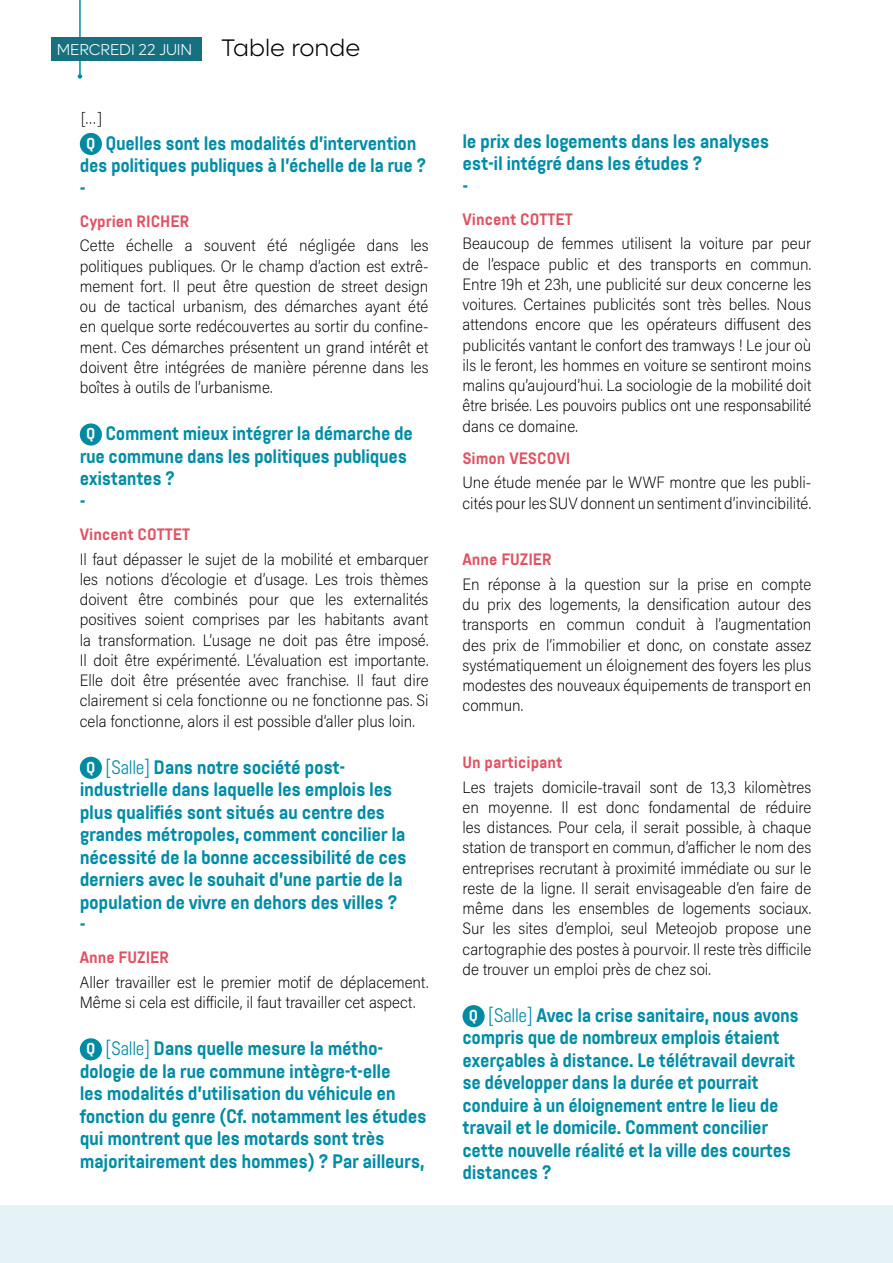
<style>
.page{position:relative;width:893px;height:1263px;background:#fff}
.page>*{position:absolute;margin:0;border:0;box-sizing:border-box;transform-origin:0 0}
.t1{font:300 24px "Lufga";color:#000}
.interview_Questions{font:700 19.5px/22.5px "Abel Pro";letter-spacing:-.02em;color:#008ca5}
.interview_Questions-2{font:700 19.5px/22.5px "Abel Pro";letter-spacing:-.02em;color:#008ca5;scale:.96 1}
.interview__reponses{font:200 16.5px/20.2px "Acumin Pro Semi Cond";color:#000;text-align:justify}
.interview_répondant{font:700 16.5px "Abel Pro";color:#e05263}
.Style_de_paragraphe{font:200 16.5px "Acumin Pro Semi Cond";color:#000}
.t2{font:300 15.75px "Lufga";letter-spacing:-.01em;color:#fff}
.t3{font:700 15.75px "Abel Pro";color:#fff}
.s1{font-weight:400}
</style>
<div class="page">
<div style="left:0;top:1206px;width:893px;height:57px;background:#e6f3f6"></div>
<hr style="left:79px;top:0;width:2px;height:76px;background:#008ca5">
<svg style="left:78px;top:74px;width:4px;height:5px"></svg>
<div style="left:51px;top:37px;width:151px;height:24px;background:#177080"></div>
<div style="left:80px;top:133px;width:22px;height:22px;background:#008ba3;border-radius:50%"></div>
<div style="left:80px;top:423px;width:22px;height:22px;background:#008ba3;border-radius:50%"></div>
<div style="left:80px;top:757px;width:22px;height:22px;background:#008ba3;border-radius:50%"></div>
<div style="left:80px;top:1038px;width:22px;height:22px;background:#008ba3;border-radius:50%"></div>
<div style="left:462px;top:1005px;width:23px;height:22px;background:#008ba3;border-radius:50%"></div>
<p class="t2" style="left:57px;top:41px;width:137px">MERCREDI 22 JUIN</p>
<p class="t1" style="left:221px;top:34px;width:141px">Table ronde</p>
<p class="Style_de_paragraphe" style="left:81px;top:106px;width:23px">[…]</p>
<p class="interview_Questions-2" style="left:80px;top:132px;width:362px;text-indent:26px">Quelles sont les modalités d’intervention des politiques publiques à l’échelle de la rue ?</p>
<p class="interview_Questions" style="left:80px;top:177px;width:7px">-</p>
<p class="interview_répondant" style="left:80px;top:210px;width:111px">Cyprien RICHER</p>
<p class="interview__reponses" style="left:80px;top:235px;width:350px">Cette échelle a souvent été négligée dans les politiques publiques. Or le champ d’action est extrê&shy;mement fort. Il peut être question de street design ou de tactical urbanism, des démarches ayant été en quelque sorte redécouvertes au sortir du confine&shy;ment. Ces démarches présentent un grand intérêt et doivent être intégrées de manière pérenne dans les boîtes à outils de l’urbanisme.</p>
<p class="t3" style="left:86px;top:423px;width:11px">Q</p>
<p class="t3" style="left:86px;top:132px;width:11px">Q</p>
<p class="interview_Questions-2" style="left:80px;top:422px;width:348px;text-indent:26px">Comment mieux intégrer la démarche de rue commune dans les politiques publiques existantes ?</p>
<p class="interview_Questions" style="left:80px;top:490px;width:7px">-</p>
<p class="interview_répondant" style="left:80px;top:523px;width:112px">Vincent COTTET</p>
<p class="interview__reponses" style="left:80px;top:548px;width:350px">Il faut dépasser le sujet de la mobilité et embarquer les notions d’écologie et d’usage. Les trois thèmes doivent être combinés pour que les externalités positives soient comprises par les habitants avant la transformation. L’usage ne doit pas être imposé.<br>Il doit être expérimenté. L’évaluation est importante.<br>Elle doit être présentée avec franchise. Il faut dire clairement si cela fonctionne ou ne fonctionne pas. Si cela fonctionne, alors il est possible d’aller plus loin.</p>
<p class="t3" style="left:86px;top:756px;width:11px">Q</p>
<p class="interview_Questions" style="left:80px;top:756px;width:328px;text-indent:26px"><span class="s1">[Salle]</span> Dans notre société post&shy;industrielle dans laquelle les emplois les plus qualifiés sont situés au centre des grandes métropoles, comment concilier la nécessité de la bonne accessibilité de ces derniers avec le souhait d’une partie de la population de vivre en dehors des villes ?</p>
<p class="interview_Questions" style="left:80px;top:913px;width:7px">-</p>
<p class="interview_répondant" style="left:80px;top:946px;width:91px">Anne FUZIER</p>
<p class="interview__reponses" style="left:80px;top:971px;width:350px">Aller travailler est le premier motif de déplacement.<br>Même si cela est difficile, il faut travailler cet aspect.</p>
<p class="t3" style="left:86px;top:1038px;width:11px">Q</p>
<p class="interview_Questions" style="left:80px;top:1037px;width:348px;text-indent:26px"><span class="s1">[Salle]</span> Dans quelle mesure la métho&shy;dologie de la rue commune intègre-t-elle<br>les modalités d’utilisation du véhicule en fonction du genre (Cf. notamment les études qui montrent que les motards sont très majoritairement des hommes) ? Par ailleurs,</p>
<p class="interview_Questions" style="left:462px;top:130px;width:308px">le prix des logements dans les analyses est-il intégré dans les études ?</p>
<p class="interview_Questions" style="left:462px;top:175px;width:7px">-</p>
<p class="interview_répondant" style="left:462px;top:208px;width:112px">Vincent COTTET</p>
<p class="interview__reponses" style="left:462px;top:233px;width:350px">Beaucoup de femmes utilisent la voiture par peur de l’espace public et des transports en commun.<br>Entre 19h et 23h, une publicité sur deux concerne les voitures. Certaines publicités sont très belles. Nous attendons encore que les opérateurs diffusent des publicités vantant le confort des tramways ! Le jour où ils le feront, les hommes en voiture se sentiront moins malins qu’aujourd’hui. La sociologie de la mobilité doit être brisée. Les pouvoirs publics ont une responsabilité dans ce domaine.</p>
<p class="interview_répondant" style="left:462px;top:447px;width:109px">Simon VESCOVI</p>
<p class="interview__reponses" style="left:462px;top:472px;width:350px">Une étude menée par le WWF montre que les publi&shy;cités pour les SUV donnent un sentiment d’invincibilité.</p>
<p class="interview_répondant" style="left:462px;top:548px;width:91px">Anne FUZIER</p>
<p class="interview__reponses" style="left:462px;top:573px;width:350px">En réponse à la question sur la prise en compte du prix des logements, la densification autour des transports en commun conduit à l’augmentation des prix de l’immobilier et donc, on constate assez systématiquement un éloignement des foyers les plus modestes des nouveaux équipements de transport en commun.</p>
<p class="interview_répondant" style="left:462px;top:751px;width:102px">Un participant</p>
<p class="interview__reponses" style="left:462px;top:776px;width:350px">Les trajets domicile-travail sont de 13,3 kilomètres en moyenne. Il est donc fondamental de réduire les distances. Pour cela, il serait possible, à chaque station de transport en commun, d’afficher le nom des entreprises recrutant à proximité immédiate ou sur le reste de la ligne. Il serait envisageable d’en faire de même dans les ensembles de logements sociaux.<br>Sur les sites d’emploi, seul Meteojob propose une cartographie des postes à pourvoir. Il reste très difficile de trouver un emploi près de chez soi.</p>
<p class="t3" style="left:469px;top:1005px;width:11px">Q</p>
<p class="interview_Questions-2" style="left:462px;top:1004px;width:352px;text-indent:26px"><span class="s1">[Salle]</span> Avec la crise sanitaire, nous avons compris que de nombreux emplois étaient exerçables à distance. Le télétravail devrait se développer dans la durée et pourrait conduire à un éloignement entre le lieu de travail et le domicile. Comment concilier cette nouvelle réalité et la ville des courtes distances ?</p>
</div>
